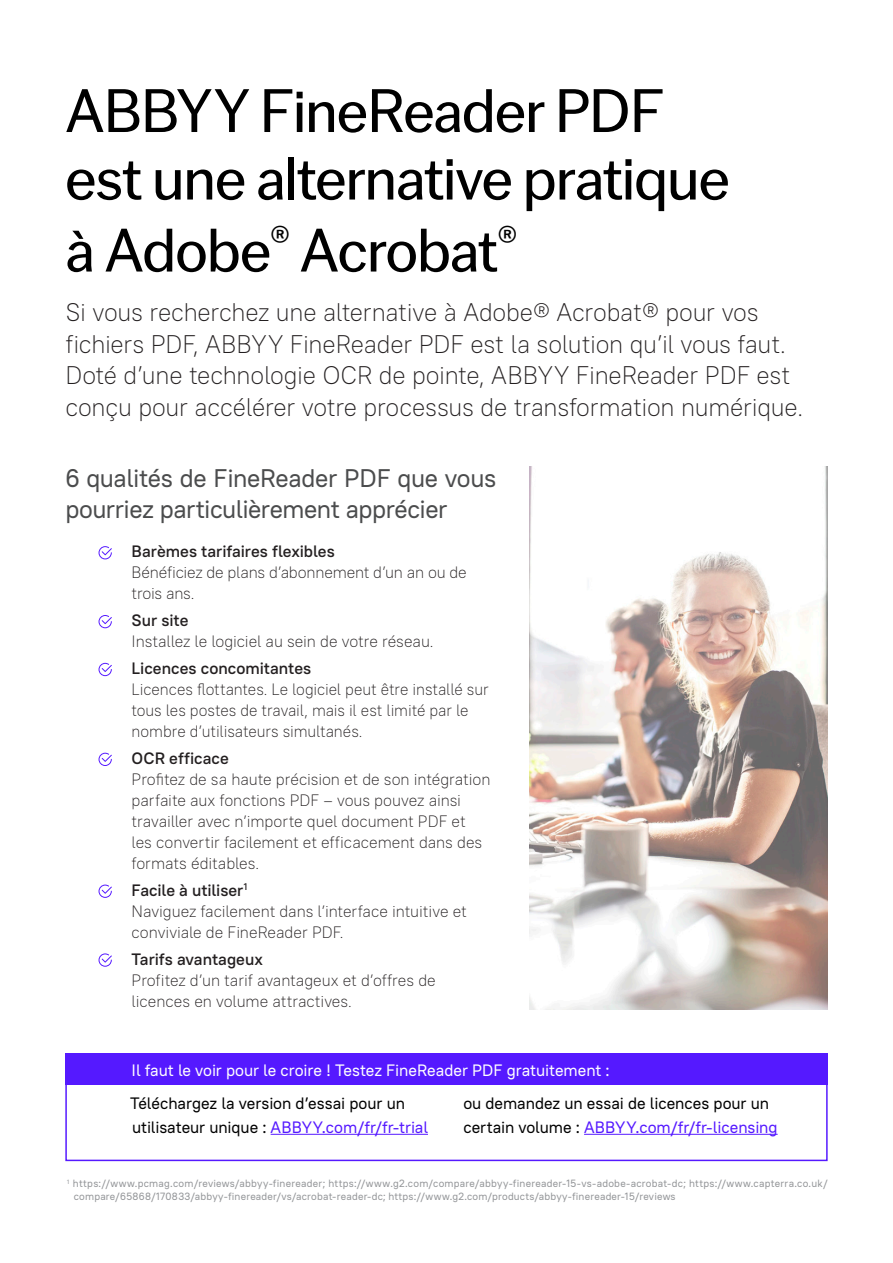
<style>
.page{position:relative;width:893px;height:1263px;background:#fff}
.page>*{position:absolute;margin:0;border:0;box-sizing:border-box;transform-origin:0 0}
.Head1_sales{font:63px/69.8px "Co Fo Gothic";letter-spacing:-.01em;color:#000}
.Text_Bullets{font:200 25.5px/31.5px "PT Root";letter-spacing:-.01em;color:#231f20}
.Body{font:25.5px/31.5px "PT Root";letter-spacing:-.02em;color:#4b4c4d}
.Body-2{font:200 16.5px/21px "PT Root";letter-spacing:-.005em;color:#231f20}
.Text_11_15{font:16.5px/24px "PT Root";letter-spacing:-.005em;color:#000}
.Text_11_15-2{font:16.5px "PT Root";letter-spacing:-.005em;color:#fff}
.Text_11_15-3{font:10.5px/12.6px "PT Root";letter-spacing:.02em;color:#939598}
.s1{font-weight:500}
.s2{color:#5519ff}
</style>
<div class="page">
<svg style="left:99px;top:546px;width:13px;height:13px"></svg>
<svg style="left:99px;top:615px;width:13px;height:13px"></svg>
<svg style="left:99px;top:663px;width:13px;height:13px"></svg>
<svg style="left:99px;top:753px;width:13px;height:13px"></svg>
<svg style="left:99px;top:884px;width:13px;height:14px"></svg>
<svg style="left:99px;top:953px;width:13px;height:14px"></svg>
<img style="left:529px;top:467px;width:299px;height:543px">
<div style="left:65px;top:1073px;width:763px;height:88px;border:2px solid #5519ff"></div>
<div style="left:65px;top:1053px;width:763px;height:32px;background:#5519ff"></div>
<hr style="left:271px;top:1134px;width:157px;height:1px;background:#5519ff">
<hr style="left:584px;top:1134px;width:194px;height:1px;background:#5519ff">
<p class="Head1_sales" style="left:65px;top:75px;width:666px">ABBYY FineReader PDF est une alternative pratique à Adobe<sup>®</sup> Acrobat<sup>®</sup></p>
<p class="Text_Bullets" style="left:65px;top:296px;width:739px">Si vous recherchez une alternative à Adobe® Acrobat® pour vos fichiers PDF, ABBYY FineReader PDF est la solution qu’il vous faut.<br>Doté d’une technologie OCR de pointe, ABBYY FineReader PDF est conçu pour accélérer votre processus de transformation numérique.</p>
<p class="Body" style="left:65px;top:462px;width:432px">6 qualités de FineReader PDF que vous pourriez particulièrement apprécier</p>
<p class="Body-2" style="left:132px;top:541px;width:337px"><span class="s1">Barèmes tarifaires flexibles<br></span>Bénéficiez de plans d’abonnement d’un an ou de trois ans.</p>
<p class="Body-2" style="left:132px;top:610px;width:304px"><span class="s1">Sur site<br></span>Installez le logiciel au sein de votre réseau.</p>
<p class="Body-2" style="left:132px;top:657px;width:359px"><span class="s1">Licences concomitantes<br></span>Licences flottantes. Le logiciel peut être installé sur tous les postes de travail, mais il est limité par le nombre d’utilisateurs simultanés.</p>
<p class="Body-2" style="left:132px;top:747px;width:360px"><span class="s1">OCR efficace<br></span>Profitez de sa haute précision et de son intégration parfaite aux fonctions PDF – vous pouvez ainsi travailler avec n’importe quel document PDF et<br>les convertir facilement et efficacement dans des formats éditables.</p>
<p class="Body-2" style="left:132px;top:879px;width:337px"><span class="s1">Facile à utiliser</span><sup>1<br></sup>Naviguez facilement dans l’interface intuitive et conviviale de FineReader PDF.</p>
<p class="Body-2" style="left:132px;top:948px;width:306px"><span class="s1">Tarifs avantageux<br></span>Profitez d’un tarif avantageux et d’offres de licences en volume attractives.</p>
<p class="Text_11_15-2" style="left:132px;top:1059px;width:480px">Il faut le voir pour le croire ! Testez FineReader PDF gratuitement :</p>
<p class="Text_11_15" style="left:130px;top:1091px;width:299px">Téléchargez la version d’essai pour un utilisateur unique : <span class="s2">ABBYY.com/fr/fr-trial</span></p>
<p class="Text_11_15" style="left:463px;top:1091px;width:316px">ou demandez un essai de licences pour un certain volume : <span class="s2">ABBYY.com/fr/fr-licensing</span></p>
<p class="Text_11_15-3" style="left:74px;top:1177px;width:755px;text-indent:-7px"><sup>1</sup> https://www.pcmag.com/reviews/abbyy-finereader; https://www.g2.com/compare/abbyy-finereader-15-vs-adobe-acrobat-dc; https://www.capterra.co.uk/ compare/65868/170833/abbyy-finereader/vs/acrobat-reader-dc; https://www.g2.com/products/abbyy-finereader-15/reviews</p>
</div>
